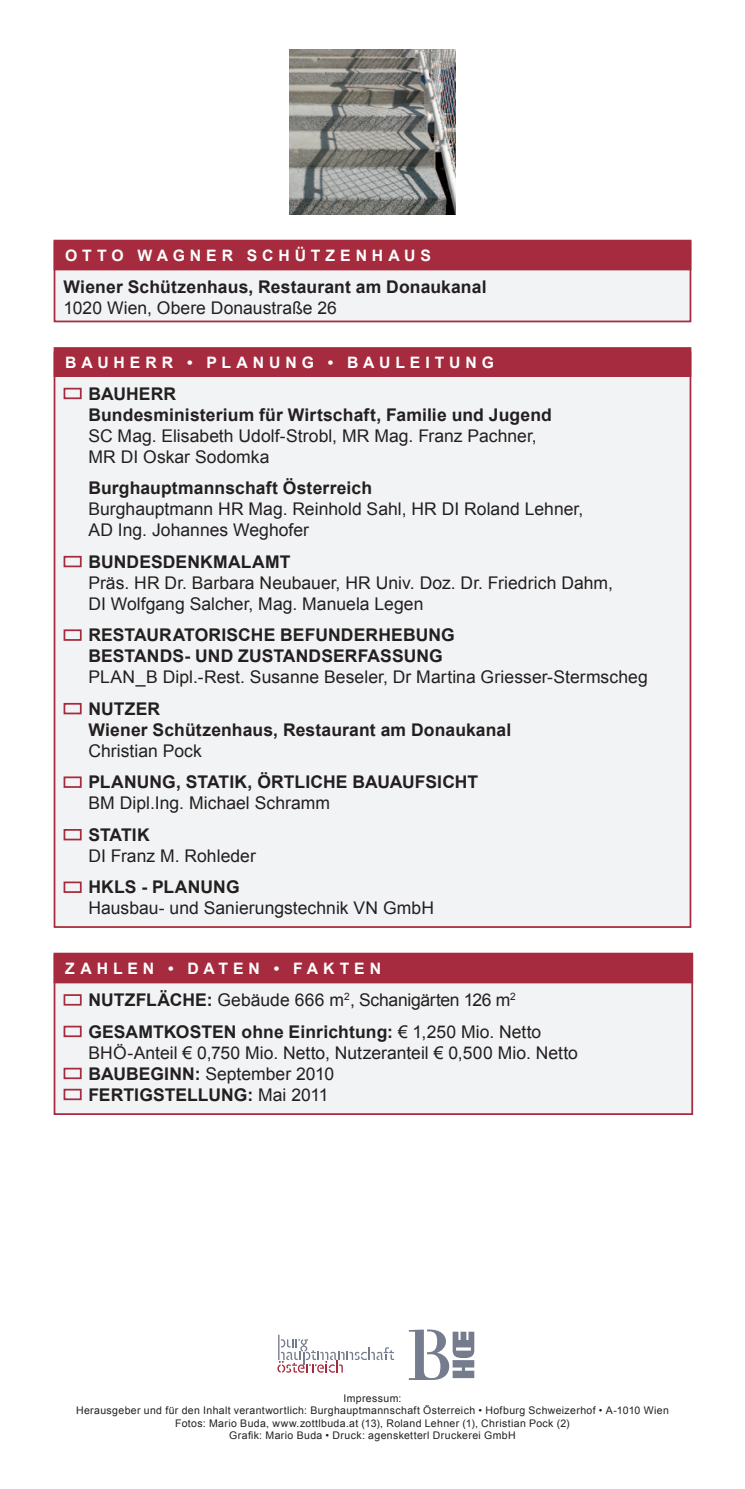
<style>
.page{position:relative;width:745px;height:1489px;background:#fff}
.page>*{position:absolute;margin:0;border:0;box-sizing:border-box;transform-origin:0 0}
.t1{font:17.5px/21px "Arial";letter-spacing:.005em;color:#231f20}
.t2{font:700 17.5px/21px "Arial";letter-spacing:.005em;color:#231f20}
.t3{font:17.5px/31.5px "Arial";letter-spacing:-.015em;color:#231f20}
.t4{font:700 15.75px "Arial";letter-spacing:.31em;color:#fff}
.t5{font:10.5px/12.6px "Arial";letter-spacing:.035em;color:#231f20;text-align:center}
.s1{font-weight:700}
</style>
<div class="page">
<img style="left:289px;top:50px;width:166px;height:165px">
<svg style="left:277px;top:1334px;width:117px;height:38px"></svg>
<svg style="left:408px;top:1329px;width:66px;height:50px"></svg>
<div style="left:54px;top:240px;width:637px;height:82px;background:#f2f3f4;border:2px solid #a62b3e"></div>
<div style="left:54px;top:241px;width:636px;height:28px;background:#a62b3e"></div>
<div style="left:54px;top:240px;width:637px;height:30px;border:2px solid #a62b3e"></div>
<div style="left:54px;top:351px;width:637px;height:576px;background:#f2f3f4;border:2px solid #a62b3e"></div>
<div style="left:54px;top:348px;width:636px;height:28px;background:#a62b3e"></div>
<div style="left:54px;top:347px;width:637px;height:30px;border:2px solid #a62b3e"></div>
<div style="left:63px;top:388px;width:19px;height:11px;border:2px solid #a62b3e"></div>
<div style="left:54px;top:952px;width:638px;height:162px;background:#f2f3f4;border:2px solid #a62b3e"></div>
<div style="left:54px;top:954px;width:637px;height:28px;background:#a62b3e"></div>
<div style="left:54px;top:953px;width:638px;height:30px;border:2px solid #a62b3e"></div>
<div style="left:63px;top:994px;width:19px;height:11px;border:2px solid #a62b3e"></div>
<div style="left:63px;top:556px;width:19px;height:11px;border:2px solid #a62b3e"></div>
<div style="left:63px;top:629px;width:19px;height:11px;border:2px solid #a62b3e"></div>
<div style="left:63px;top:703px;width:19px;height:11px;border:2px solid #a62b3e"></div>
<div style="left:63px;top:829px;width:19px;height:11px;border:2px solid #a62b3e"></div>
<div style="left:63px;top:776px;width:19px;height:11px;border:2px solid #a62b3e"></div>
<div style="left:63px;top:881px;width:19px;height:11px;border:2px solid #a62b3e"></div>
<div style="left:63px;top:1025px;width:19px;height:12px;border:2px solid #a62b3e"></div>
<div style="left:63px;top:1067px;width:19px;height:12px;border:2px solid #a62b3e"></div>
<div style="left:63px;top:1088px;width:19px;height:12px;border:2px solid #a62b3e"></div>
<p class="t4" style="left:65px;top:245px;width:367px">OTTO WAGNER SCHÜTZENHAUS</p>
<p class="t2" style="left:63px;top:277px;width:424px">Wiener Schützenhaus, Restaurant am Donaukanal</p>
<p class="t1" style="left:63px;top:297px;width:275px">1020 Wien, Obere Donaustraße 26</p>
<p class="t4" style="left:65px;top:352px;width:430px">BAUHERR • PLANUNG • BAULEITUNG</p>
<p class="t2" style="left:88px;top:383px;width:464px">BAUHERR<br>Bundesministerium für Wirtschaft, Familie und Jugend</p>
<p class="t1" style="left:88px;top:425px;width:449px">SC Mag. Elisabeth Udolf-Strobl, MR Mag. Franz Pachner,<br>MR DI Oskar Sodomka</p>
<p class="t2" style="left:88px;top:478px;width:285px">Burghauptmannschaft Österreich</p>
<p class="t1" style="left:88px;top:498px;width:496px">Burghauptmann HR Mag. Reinhold Sahl, HR DI Roland Lehner,<br>AD Ing. Johannes Weghofer</p>
<p class="t2" style="left:88px;top:551px;width:203px">BUNDESDENKMALAMT</p>
<p class="t1" style="left:88px;top:572px;width:525px">Präs. HR Dr. Barbara Neubauer, HR Univ. Doz. Dr. Friedrich Dahm,<br>DI Wolfgang Salcher, Mag. Manuela Legen</p>
<p class="t2" style="left:88px;top:625px;width:367px">RESTAURATORISCHE BEFUNDERHEBUNG<br>BESTANDS- UND ZUSTANDSERFASSUNG</p>
<p class="t1" style="left:88px;top:666px;width:560px">PLAN_B Dipl.-Rest. Susanne Beseler, Dr Martina Griesser-Stermscheg</p>
<p class="t2" style="left:88px;top:698px;width:424px">NUTZER<br>Wiener Schützenhaus, Restaurant am Donaukanal</p>
<p class="t1" style="left:88px;top:740px;width:115px">Christian Pock</p>
<p class="t2" style="left:88px;top:772px;width:391px">PLANUNG, STATIK, ÖRTLICHE BAUAUFSICHT</p>
<p class="t1" style="left:88px;top:792px;width:243px">BM Dipl.Ing. Michael Schramm</p>
<p class="t2" style="left:88px;top:824px;width:63px">STATIK</p>
<p class="t1" style="left:88px;top:845px;width:169px">DI Franz M. Rohleder</p>
<p class="t2" style="left:88px;top:877px;width:153px">HKLS - PLANUNG</p>
<p class="t1" style="left:88px;top:897px;width:347px">Hausbau- und Sanierungstechnik VN GmbH</p>
<p class="t4" style="left:65px;top:958px;width:317px">ZAHLEN • DATEN • FAKTEN</p>
<p class="t3" style="left:88px;top:984px;width:454px"><span class="s1">NUTZFLÄCHE:</span> Gebäude 666 m<sup>2</sup>, Schanigärten 126 m<sup>2<br></sup><span class="s1">GESAMTKOSTEN ohne Einrichtung:</span> € 1,250 Mio. Netto</p>
<p class="t1" style="left:88px;top:1042px;width:490px">BHÖ-Anteil € 0,750 Mio. Netto, Nutzeranteil € 0,500 Mio. Netto<br><span class="s1">BAUBEGINN:</span> September 2010<br><span class="s1">FERTIGSTELLUNG:</span> Mai 2011</p>
<p class="t5" style="left:76px;top:1391px;width:594px">Impressum:<br>Herausgeber und für den Inhalt verantwortlich: Burghauptmannschaft Österreich • Hofburg Schweizerhof • A-1010 Wien Fotos: Mario Buda, www.zottlbuda.at (13), Roland Lehner (1), Christian Pock (2)<br>Grafik: Mario Buda • Druck: agensketterl Druckerei GmbH</p>
</div>
